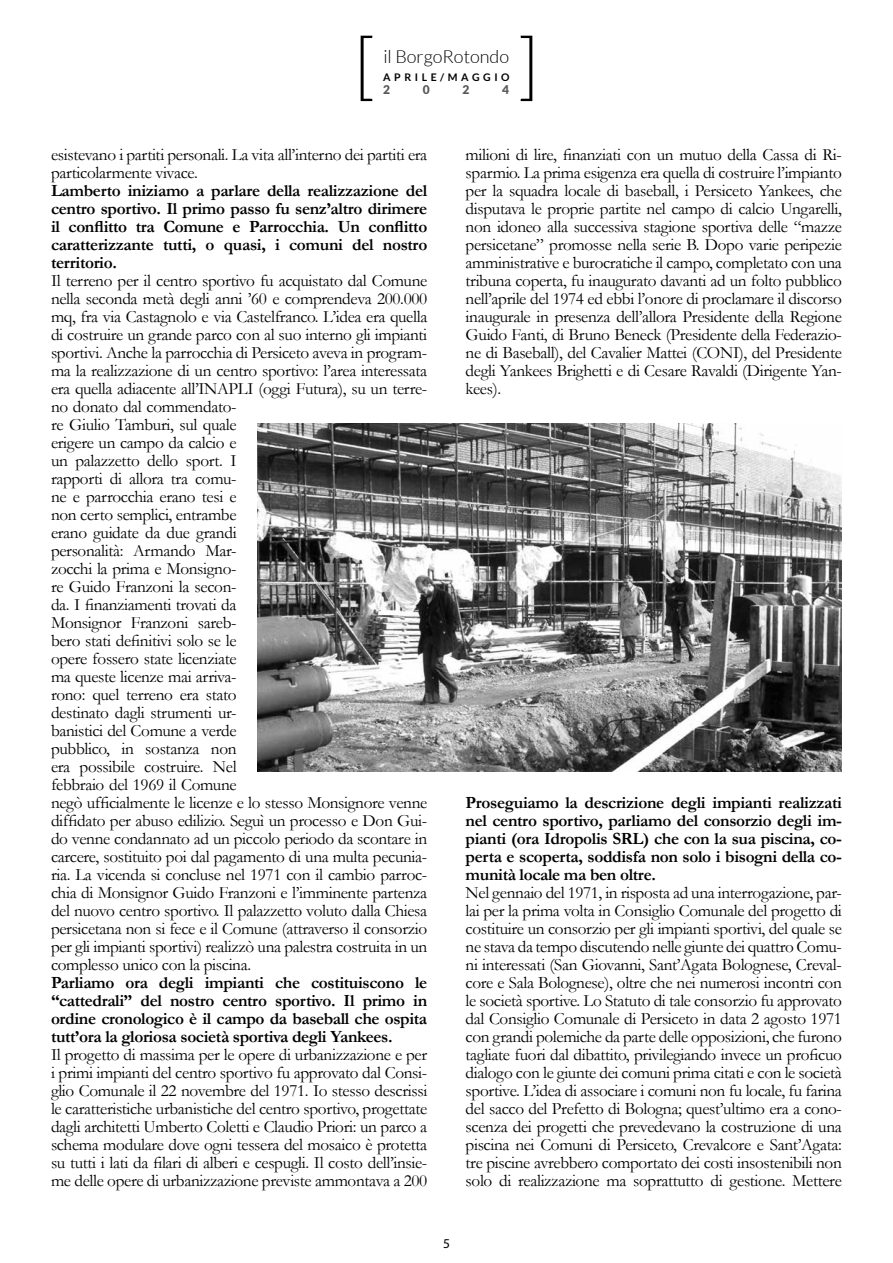
<style>
.page{position:relative;width:893px;height:1263px;background:#fff}
.page>*{position:absolute;margin:0;border:0;box-sizing:border-box;transform-origin:0 0}
.t1{font:300 73.5px "Lato";color:#000}
.t2{font:300 18px "Lato";color:#000}
.t3{font:17.25px/18px "Garamond";letter-spacing:-.02em;color:#000;text-align:justify}
.t4{font:700 17.25px/18px "Garamond";letter-spacing:-.02em;color:#000;text-align:justify}
.t5{font:13.5px "Myriad Pro";color:#000}
.t6{font:900 12px "Lato";color:#58595b}
.t7{font:700 10.5px "Lato";letter-spacing:.34em;color:#000}
</style>
<div class="page">
<img style="left:258px;top:423px;width:584px;height:348px">
<h1 class="t1" style="left:354px;top:26px;width:24px">[</h1>
<p class="t2" style="left:383px;top:47px;width:127px">il BorgoRotondo</p>
<p class="t7" style="left:383px;top:72px;width:128px">APRILE/MAGGIO</p>
<p class="t6" style="left:383px;top:83px;width:8px">2</p>
<p class="t6" style="left:423px;top:83px;width:8px">0</p>
<p class="t6" style="left:462px;top:83px;width:8px">2</p>
<p class="t6" style="left:502px;top:83px;width:8px">4</p>
<p class="t3" style="left:51px;top:145px;width:378px">esistevano i partiti personali. La vita all’interno dei partiti era particolarmente vivace.</p>
<p class="t4" style="left:51px;top:181px;width:378px">Lamberto iniziamo a parlare della realizzazione del centro sportivo. Il primo passo fu senz’altro dirimere il conflitto tra Comune e Parrocchia. Un conflitto caratterizzante tutti, o quasi, i comuni del nostro territorio.</p>
<p class="t3" style="left:51px;top:271px;width:378px;text-align:left">Il terreno per il centro sportivo fu acquistato dal Comune nella seconda metà degli anni ’60 e comprendeva 200.000 mq, fra via Castagnolo e via Castelfranco. L’idea era quella di costruire un grande parco con al suo interno gli impianti sportivi. Anche la parrocchia di Persiceto aveva in program&shy;ma la realizzazione di un centro sportivo: l’area interessata era quella adiacente all’INAPLI (oggi Futura), su un terre&shy;no donato dal commendato-<br>re Giulio Tamburi, sul quale<br>erigere un campo da calcio e<br>un palazzetto dello sport. I<br>rapporti di allora tra comu-<br>ne e parrocchia erano tesi e<br>non certo semplici, entrambe<br>erano guidate da due grandi<br>personalità: Armando Mar-<br>zocchi la prima e Monsigno-<br>re Guido Franzoni la secon-<br>da. I finanziamenti trovati da<br>Monsignor Franzoni sareb-<br>bero stati definitivi solo se le<br>opere fossero state licenziate<br>ma queste licenze mai arriva-<br>rono: quel terreno era stato<br>destinato dagli strumenti ur-<br>banistici del Comune a verde<br>pubblico, in sostanza non<br>era possibile costruire. Nel<br>febbraio del 1969 il Comune<br>negò ufficialmente le licenze e lo stesso Monsignore venne diffidato per abuso edilizio. Seguì un processo e Don Gui&shy;do venne condannato ad un piccolo periodo da scontare in carcere, sostituito poi dal pagamento di una multa pecunia&shy;ria. La vicenda si concluse nel 1971 con il cambio parroc&shy;chia di Monsignor Guido Franzoni e l’imminente partenza del nuovo centro sportivo. Il palazzetto voluto dalla Chiesa persicetana non si fece e il Comune (attraverso il consorzio per gli impianti sportivi) realizzò una palestra costruita in un complesso unico con la piscina.</p>
<p class="t4" style="left:51px;top:973px;width:378px">Parliamo ora degli impianti che costituiscono le “cattedrali” del nostro centro sportivo. Il primo in ordine cronologico è il campo da baseball che ospita tutt’ora la gloriosa società sportiva degli Yankees.</p>
<p class="t3" style="left:51px;top:1045px;width:378px">Il progetto di massima per le opere di urbanizzazione e per i primi impianti del centro sportivo fu approvato dal Consi&shy;glio Comunale il 22 novembre del 1971. Io stesso descrissi le caratteristiche urbanistiche del centro sportivo, progettate dagli architetti Umberto Coletti e Claudio Priori: un parco a schema modulare dove ogni tessera del mosaico è protetta su tutti i lati da filari di alberi e cespugli. Il costo dell’insie&shy;me delle opere di urbanizzazione previste ammontava a 200</p>
<p class="t3" style="left:466px;top:145px;width:378px">milioni di lire, finanziati con un mutuo della Cassa di Ri&shy;sparmio. La prima esigenza era quella di costruire l’impianto per la squadra locale di baseball, i Persiceto Yankees, che disputava le proprie partite nel campo di calcio Ungarelli, non idoneo alla successiva stagione sportiva delle “mazze persicetane” promosse nella serie B. Dopo varie peripezie amministrative e burocratiche il campo, completato con una tribuna coperta, fu inaugurato davanti ad un folto pubblico nell’aprile del 1974 ed ebbi l’onore di proclamare il discorso inaugurale in presenza dell’allora Presidente della Regione Guido Fanti, di Bruno Beneck (Presidente della Federazio&shy;ne di Baseball), del Cavalier Mattei (CONI), del Presidente degli Yankees Brighetti e di Cesare Ravaldi (Dirigente Yan&shy;kees).</p>
<p class="t4" style="left:466px;top:793px;width:378px">Proseguiamo la descrizione degli impianti realizzati nel centro sportivo, parliamo del consorzio degli im&shy;pianti (ora Idropolis SRL) che con la sua piscina, co&shy;perta e scoperta, soddisfa non solo i bisogni della co&shy;munità locale ma ben oltre.</p>
<p class="t3" style="left:466px;top:883px;width:378px">Nel gennaio del 1971, in risposta ad una interrogazione, par&shy;lai per la prima volta in Consiglio Comunale del progetto di costituire un consorzio per gli impianti sportivi, del quale se ne stava da tempo discutendo nelle giunte dei quattro Comu&shy;ni interessati (San Giovanni, Sant’Agata Bolognese, Creval&shy;core e Sala Bolognese), oltre che nei numerosi incontri con le società sportive. Lo Statuto di tale consorzio fu approvato dal Consiglio Comunale di Persiceto in data 2 agosto 1971 con grandi polemiche da parte delle opposizioni, che furono tagliate fuori dal dibattito, privilegiando invece un proficuo dialogo con le giunte dei comuni prima citati e con le società sportive. L’idea di associare i comuni non fu locale, fu farina del sacco del Prefetto di Bologna; quest’ultimo era a cono&shy;scenza dei progetti che prevedevano la costruzione di una piscina nei Comuni di Persiceto, Crevalcore e Sant’Agata: tre piscine avrebbero comportato dei costi insostenibili non solo di realizzazione ma soprattutto di gestione. Mettere</p>
<p class="t5" style="left:443px;top:1235px;width:8px">5</p>
</div>
